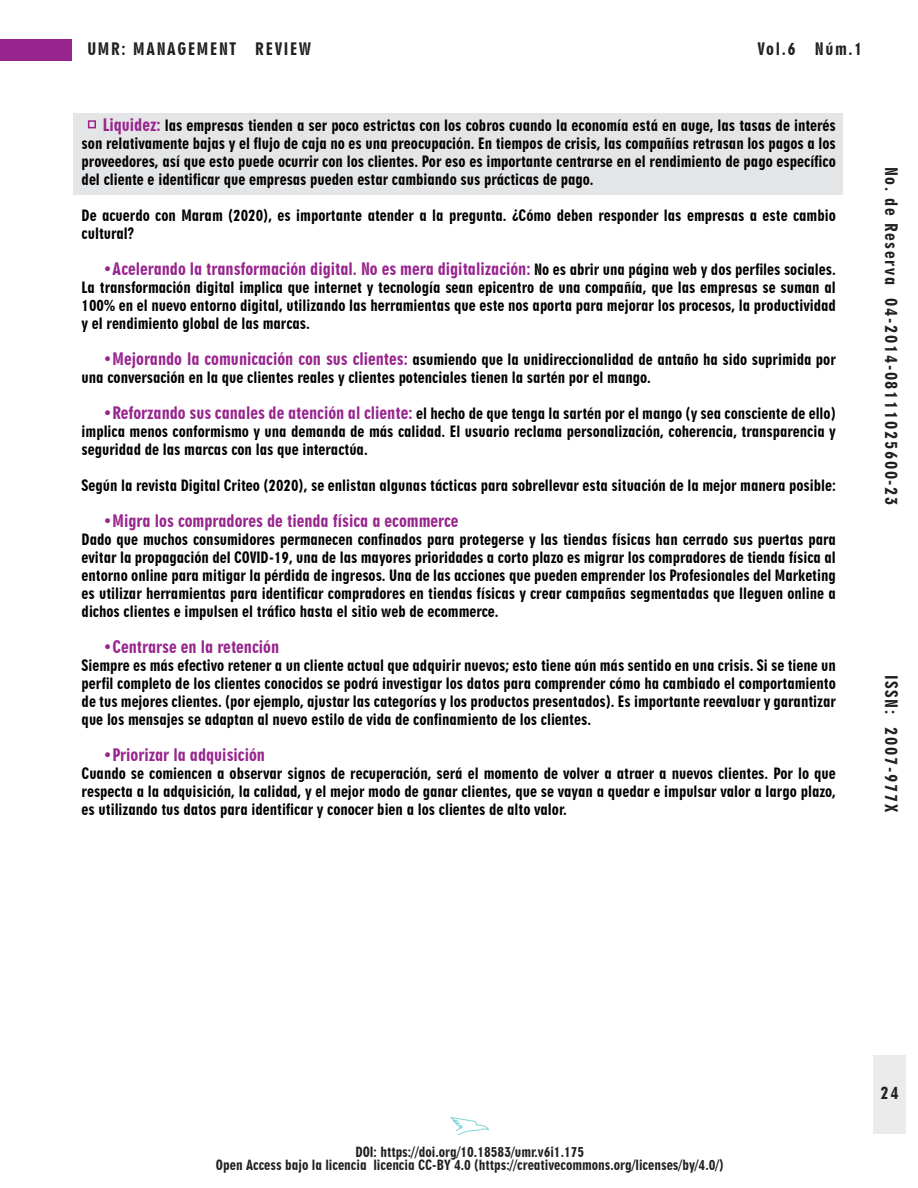
<style>
.page{position:relative;width:918px;height:1188px;background:#fff}
.page>*{position:absolute;margin:0;border:0;box-sizing:border-box;transform-origin:0 0}
.t1{font:16.5px "Geometric 706 BT Black Condensed B";color:#98258e}
.t2{font:16.5px "Geometric 706 BT Black Condensed B";letter-spacing:.1em;color:#231f20}
.t3{font:15px/18px "Geometric 706 BT Black Condensed B";color:#000;text-align:justify}
.t4{font:13.5px/13.5px "Geometric 706 BT Black Condensed B";color:#231f20;text-align:center}
.s1{font-size:16.5px;color:#98258e}
.s2{font-size:15px;color:#000}
</style>
<div class="page">
<div style="left:0;top:39px;width:72px;height:22px;background:#98258e"></div>
<div style="left:873px;top:1055px;width:33px;height:79px;background:#ebebec"></div>
<svg style="left:451px;top:1117px;width:38px;height:19px"></svg>
<div style="left:73px;top:113px;width:770px;height:82px;background:#e4e5e7"></div>
<div style="left:88px;top:120px;width:8px;height:8px;border:2px solid #98258e"></div>
<p class="t2" style="left:87px;top:39px;width:225px">UMR: MANAGEMENT REVIEW</p>
<p class="t2" style="left:758px;top:39px;width:107px">Vol.6 Núm.1</p>
<p class="t3" style="left:82px;top:116px;width:756px;text-indent:21px"><span class="s1">Liquidez:</span> las empresas tienden a ser poco estrictas con los cobros cuando la economía está en auge, las tasas de interés son relativamente bajas y el flujo de caja no es una preocupación. En tiempos de crisis, las compañías retrasan los pagos a los proveedores, así que esto puede ocurrir con los clientes. Por eso es importante centrarse en el rendimiento de pago específico del cliente e identificar que empresas pueden estar cambiando sus prácticas de pago.</p>
<p class="t3" style="left:82px;top:206px;width:756px">De acuerdo con Maram (2020), es importante atender a la pregunta. ¿Cómo deben responder las empresas a este cambio cultural?</p>
<p class="t1" style="left:103px;top:259px;width:734px">•Acelerando la transformación digital. No es mera digitalización: <span class="s2">No es abrir una página web y dos perfiles sociales.</span></p>
<p class="t3" style="left:82px;top:278px;width:756px">La transformación digital implica que internet y tecnología sean epicentro de una compañía, que las empresas se suman al 100% en el nuevo entorno digital, utilizando las herramientas que este nos aporta para mejorar los procesos, la productividad y el rendimiento global de las marcas.</p>
<p class="t3" style="left:82px;top:350px;width:756px;text-indent:21px"><span class="s1">•Mejorando la comunicación con sus clientes:</span> asumiendo que la unidireccionalidad de antaño ha sido suprimida por una conversación en la que clientes reales y clientes potenciales tienen la sartén por el mango.</p>
<p class="t3" style="left:82px;top:404px;width:756px;text-indent:21px"><span class="s1">•Reforzando sus canales de atención al cliente:</span> el hecho de que tenga la sartén por el mango (y sea consciente de ello) implica menos conformismo y una demanda de más calidad. El usuario reclama personalización, coherencia, transparencia y seguridad de las marcas con las que interactúa.</p>
<p class="t3" style="left:82px;top:476px;width:756px">Según la revista Digital Criteo (2020), se enlistan algunas tácticas para sobrellevar esta situación de la mejor manera posible:</p>
<p class="t1" style="left:103px;top:511px;width:357px">•Migra los compradores de tienda física a ecommerce</p>
<p class="t3" style="left:82px;top:530px;width:756px">Dado que muchos consumidores permanecen confinados para protegerse y las tiendas físicas han cerrado sus puertas para evitar la propagación del COVID-19, una de las mayores prioridades a corto plazo es migrar los compradores de tienda física al entorno online para mitigar la pérdida de ingresos. Una de las acciones que pueden emprender los Profesionales del Marketing es utilizar herramientas para identificar compradores en tiendas físicas y crear campañas segmentadas que lleguen online a dichos clientes e impulsen el tráfico hasta el sitio web de ecommerce.</p>
<p class="t1" style="left:103px;top:637px;width:178px">•Centrarse en la retención</p>
<p class="t3" style="left:82px;top:656px;width:756px">Siempre es más efectivo retener a un cliente actual que adquirir nuevos; esto tiene aún más sentido en una crisis. Si se tiene un perfil completo de los clientes conocidos se podrá investigar los datos para comprender cómo ha cambiado el comportamiento de tus mejores clientes. (por ejemplo, ajustar las categorías y los productos presentados). Es importante reevaluar y garantizar que los mensajes se adaptan al nuevo estilo de vida de confinamiento de los clientes.</p>
<p class="t1" style="left:103px;top:745px;width:164px">•Priorizar la adquisición</p>
<p class="t3" style="left:82px;top:764px;width:756px">Cuando se comiencen a observar signos de recuperación, será el momento de volver a atraer a nuevos clientes. Por lo que respecta a la adquisición, la calidad, y el mejor modo de ganar clientes, que se vayan a quedar e impulsar valor a largo plazo, es utilizando tus datos para identificar y conocer bien a los clientes de alto valor.</p>
<p class="t2" style="left:901px;top:167px;width:340px;rotate:90deg">No. de Reserva 04-2014-08111025600-23</p>
<p class="t2" style="left:901px;top:675px;width:138px;rotate:90deg">ISSN: 2007-977X</p>
<p class="t4" style="left:216px;top:1145px;width:509px">DOI: https://doi.org/10.18583/umr.v6i1.175<br>Open Access bajo la licencia licencia CC-BY 4.0 (https://creativecommons.org/licenses/by/4.0/)</p>
<p class="t2" style="left:881px;top:1083px;width:20px">24</p>
</div>
